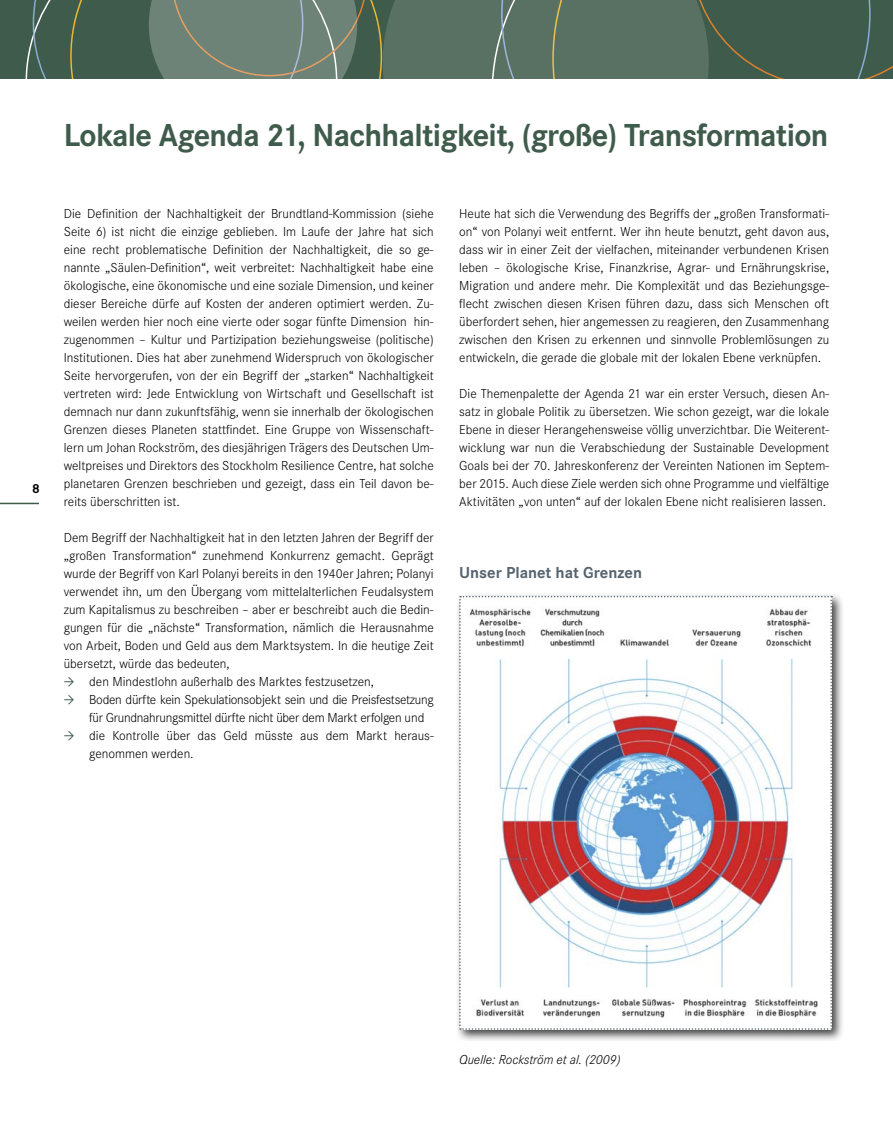
<style>
.page{position:relative;width:893px;height:1136px;background:#fff}
.page>*{position:absolute;margin:0;border:0;box-sizing:border-box;transform-origin:0 0}
.t1{font:700 33px "Corporate S";letter-spacing:-.02em;color:#3f5b4b}
.t2{font:700 16.5px "Corporate S";color:#56646f}
.t3{font:300 13.5px/18px "Corporate S";color:#000;text-align:justify}
.t4{font:300 13.5px/18px "Corporate S";letter-spacing:-.02em;color:#000}
.t5{font:italic 300 13.5px "Corporate S";color:#000}
.t6{font:700 13.5px "Corporate S";color:#000}
.s1{font-family:"Bundes Sans";font-weight:400;color:#3f5b4b}
</style>
<div class="page">
<div style="left:0;top:0;width:893px;height:79px;background:#3f5b4b"></div>
<hr style="left:0;top:502px;width:39px;height:2px;background:#3f5b4b">
<svg style="left:26px;top:0;width:867px;height:79px"></svg>
<div style="left:455px;top:591px;width:388px;height:450px;background:#000;opacity:.75"></div>
<svg style="left:459px;top:596px;width:373px;height:433px"></svg>
<p class="t6" style="left:32px;top:480px;width:9px">8</p>
<h3 class="t1" style="left:64px;top:116px;width:766px">Lokale Agenda 21, Nachhaltigkeit, (große) Transformation</h3>
<p class="t3" style="left:64px;top:204px;width:371px">Die Definition der Nachhaltigkeit der Brundtland-Kommission (siehe Seite 6) ist nicht die einzige geblieben. Im Laufe der Jahre hat sich eine recht problematische Definition der Nachhaltigkeit, die so ge&shy;nannte „Säulen-Definition“, weit verbreitet: Nachhaltigkeit habe eine ökologische, eine ökonomische und eine soziale Dimension, und keiner dieser Bereiche dürfe auf Kosten der anderen optimiert werden. Zu&shy;weilen werden hier noch eine vierte oder sogar fünfte Dimension hin&shy;zugenommen – Kultur und Partizipation beziehungsweise (politische)<br>Institutionen. Dies hat aber zunehmend Widerspruch von ökologischer Seite hervorgerufen, von der ein Begriff der „starken“ Nachhaltigkeit vertreten wird: Jede Entwicklung von Wirtschaft und Gesellschaft ist demnach nur dann zukunftsfähig, wenn sie innerhalb der ökologischen Grenzen dieses Planeten stattfindet. Eine Gruppe von Wissenschaft&shy;lern um Johan Rockström, des diesjährigen Trägers des Deutschen Um&shy;weltpreises und Direktors des Stockholm Resilience Centre, hat solche planetaren Grenzen beschrieben und gezeigt, dass ein Teil davon be&shy;reits überschritten ist.</p>
<p class="t3" style="left:64px;top:528px;width:371px">Dem Begriff der Nachhaltigkeit hat in den letzten Jahren der Begriff der „großen Transformation“ zunehmend Konkurrenz gemacht. Geprägt wurde der Begriff von Karl Polanyi bereits in den 1940er Jahren; Polanyi verwendet ihn, um den Übergang vom mittelalterlichen Feudalsystem zum Kapitalismus zu beschreiben – aber er beschreibt auch die Bedin&shy;gungen für die „nächste“ Transformation, nämlich die Herausnahme von Arbeit, Boden und Geld aus dem Marktsystem. In die heutige Zeit übersetzt, würde das bedeuten,</p>
<p class="t3" style="left:64px;top:672px;width:312px"><span class="s1">→</span> den Mindestlohn außerhalb des Marktes festzusetzen,</p>
<p class="t4" style="left:89px;top:690px;width:346px;text-indent:-26px"><span class="s1">→</span> Boden dürfte kein Spekulationsobjekt sein und die Preisfestsetzung für Grundnahrungsmittel dürfte nicht über dem Markt erfolgen und</p>
<p class="t3" style="left:89px;top:726px;width:346px;text-indent:-26px"><span class="s1">→</span> die Kontrolle über das Geld müsste aus dem Markt heraus&shy;genommen werden.</p>
<p class="t3" style="left:459px;top:204px;width:371px">Heute hat sich die Verwendung des Begriffs der „großen Transformati&shy;on“ von Polanyi weit entfernt. Wer ihn heute benutzt, geht davon aus, dass wir in einer Zeit der vielfachen, miteinander verbundenen Krisen leben – ökologische Krise, Finanzkrise, Agrar- und Ernährungskrise, Migration und andere mehr. Die Komplexität und das Beziehungsge&shy;flecht zwischen diesen Krisen führen dazu, dass sich Menschen oft überfordert sehen, hier angemessen zu reagieren, den Zusammenhang zwischen den Krisen zu erkennen und sinnvolle Problemlösungen zu entwickeln, die gerade die globale mit der lokalen Ebene verknüpfen.</p>
<p class="t3" style="left:459px;top:384px;width:371px">Die Themenpalette der Agenda 21 war ein erster Versuch, diesen An&shy;satz in globale Politik zu übersetzen. Wie schon gezeigt, war die lokale Ebene in dieser Herangehensweise völlig unverzichtbar. Die Weiterent&shy;wicklung war nun die Verabschiedung der Sustainable Development Goals bei der 70. Jahreskonferenz der Vereinten Nationen im Septem&shy;ber 2015. Auch diese Ziele werden sich ohne Programme und vielfältige Aktivitäten „von unten“ auf der lokalen Ebene nicht realisieren lassen.</p>
<p class="t2" style="left:459px;top:563px;width:184px">Unser Planet hat Grenzen</p>
<p class="t5" style="left:459px;top:1052px;width:163px">Quelle: Rockström et al. (2009)</p>
</div>
